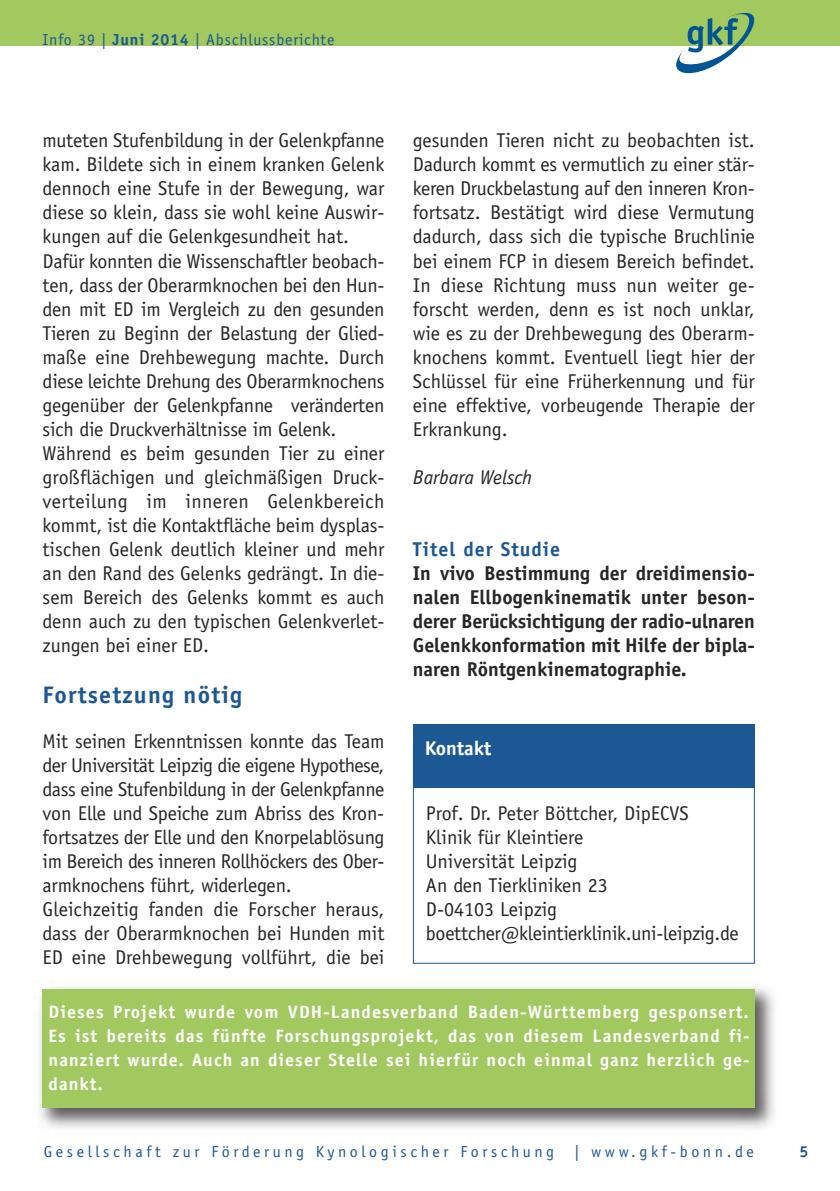
<style>
.page{position:relative;width:840px;height:1191px;background:#fff}
.page>*{position:absolute;margin:0;border:0;box-sizing:border-box;transform-origin:0 0}
.t1{font:700 24px "Officina Sans";letter-spacing:.05em;color:#1c5894}
.t2{font:20px/24px "Officina Sans";letter-spacing:-.01em;color:#272627}
.t3{font:700 20px/24px "Officina Sans";color:#272627;text-align:justify}
.t4{font:700 20px "Officina Sans";letter-spacing:.05em;color:#1c5894}
.t5{font:italic 20px "Officina Sans";color:#272627}
.t6{font:700 20px "Officina Sans";letter-spacing:-.005em;color:#fff}
.t7{font:700 18px/24px "Officina Sans";letter-spacing:.06em;color:#fff;text-align:justify}
.t8{font:16px "Officina Sans";letter-spacing:.225em;color:#1c5894}
.t9{font:16px "Officina Sans";letter-spacing:.05em;color:#1c5894}
.t10{font:700 16px "Officina Sans";color:#1c5894}
.s1{font-weight:700}
</style>
<div class="page">
<div style="left:0;top:0;width:839px;height:45px;background:#a1c960"></div>
<svg style="left:674px;top:13px;width:80px;height:61px"></svg>
<div style="left:412px;top:723px;width:342px;height:64px;background:#1c5894"></div>
<img style="left:39px;top:987px;width:736px;height:142px">
<div style="left:43px;top:989px;width:711px;height:119px;background:#a1c960"></div>
<p class="t9" style="left:43px;top:34px;width:293px">Info 39 | <span class="s1">Juni 2014</span> | Abschlussberichte</p>
<p class="t2" style="left:43px;top:130px;width:343px">muteten Stufenbildung in der Gelenkpfanne kam. Bildete sich in einem kranken Gelenk dennoch eine Stufe in der Bewegung, war diese so klein, dass sie wohl keine Auswir&shy;kungen auf die Gelenkgesundheit hat.<br>Dafür konnten die Wissenschaftler beobach&shy;ten, dass der Oberarmknochen bei den Hun&shy;den mit ED im Vergleich zu den gesunden Tieren zu Beginn der Belastung der Glied&shy;maße eine Drehbewegung machte. Durch diese leichte Drehung des Oberarmknochens gegenüber der Gelenkpfanne veränderten sich die Druckverhältnisse im Gelenk.<br>Während es beim gesunden Tier zu einer großflächigen und gleichmäßigen Druck&shy;verteilung im inneren Gelenkbereich kommt, ist die Kontaktfläche beim dysplas&shy;tischen Gelenk deutlich kleiner und mehr an den Rand des Gelenks gedrängt. In die&shy;sem Bereich des Gelenks kommt es auch denn auch zu den typischen Gelenkverlet&shy;zungen bei einer ED.</p>
<p class="t1" style="left:43px;top:685px;width:201px">Fortsetzung nötig</p>
<p class="t2" style="left:43px;top:730px;width:343px">Mit seinen Erkenntnissen konnte das Team der Universität Leipzig die eigene Hypothese, dass eine Stufenbildung in der Gelenkpfanne von Elle und Speiche zum Abriss des Kron&shy;fortsatzes der Elle und den Knorpelablösung im Bereich des inneren Rollhöckers des Ober&shy;armknochens führt, widerlegen.<br>Gleichzeitig fanden die Forscher heraus, dass der Oberarmknochen bei Hunden mit ED eine Drehbewegung vollführt, die bei</p>
<p class="t2" style="left:412px;top:130px;width:343px;text-align:justify">gesunden Tieren nicht zu beobachten ist.<br>Dadurch kommt es vermutlich zu einer stär&shy;keren Druckbelastung auf den inneren Kron&shy;fortsatz. Bestätigt wird diese Vermutung dadurch, dass sich die typische Bruchlinie bei einem FCP in diesem Bereich befindet.<br>In diese Richtung muss nun weiter ge&shy;forscht werden, denn es ist noch unklar, wie es zu der Drehbewegung des Oberarm&shy;knochens kommt. Eventuell liegt hier der Schlüssel für eine Früherkennung und für eine effektive, vorbeugende Therapie der Erkrankung.</p>
<p class="t5" style="left:412px;top:469px;width:121px">Barbara Welsch</p>
<p class="t4" style="left:412px;top:541px;width:149px">Titel der Studie</p>
<p class="t3" style="left:412px;top:562px;width:343px">In vivo Bestimmung der dreidimensio&shy;nalen Ellbogenkinematik unter beson&shy;derer Berücksichtigung der radio-ulnaren Gelenkkonformation mit Hilfe der bipla&shy;naren Röntgenkinematographie.</p>
<p class="t6" style="left:424px;top:740px;width:68px">Kontakt</p>
<p class="t2" style="left:425px;top:802px;width:314px">Prof. Dr. Peter Böttcher, DipECVS<br>Klinik für Kleintiere<br>Universität Leipzig<br>An den Tierkliniken 23<br>D-04103 Leipzig boettcher@kleintierklinik.uni-leipzig.de</p>
<p class="t7" style="left:49px;top:1001px;width:702px">Dieses Projekt wurde vom VDH-Landesverband Baden-Württemberg gesponsert.<br>Es ist bereits das fünfte Forschungsprojekt, das von diesem Landesverband fi&shy;nanziert wurde. Auch an dieser Stelle sei hierfür noch einmal ganz herzlich ge&shy;dankt.</p>
<p class="t8" style="left:44px;top:1145px;width:511px">Gesellschaft zur Förderung Kynologischer Forschung</p>
<p class="t8" style="left:574px;top:1145px;width:181px">| www.gkf-bonn.de</p>
<p class="t10" style="left:798px;top:1145px;width:10px">5</p>
</div>
